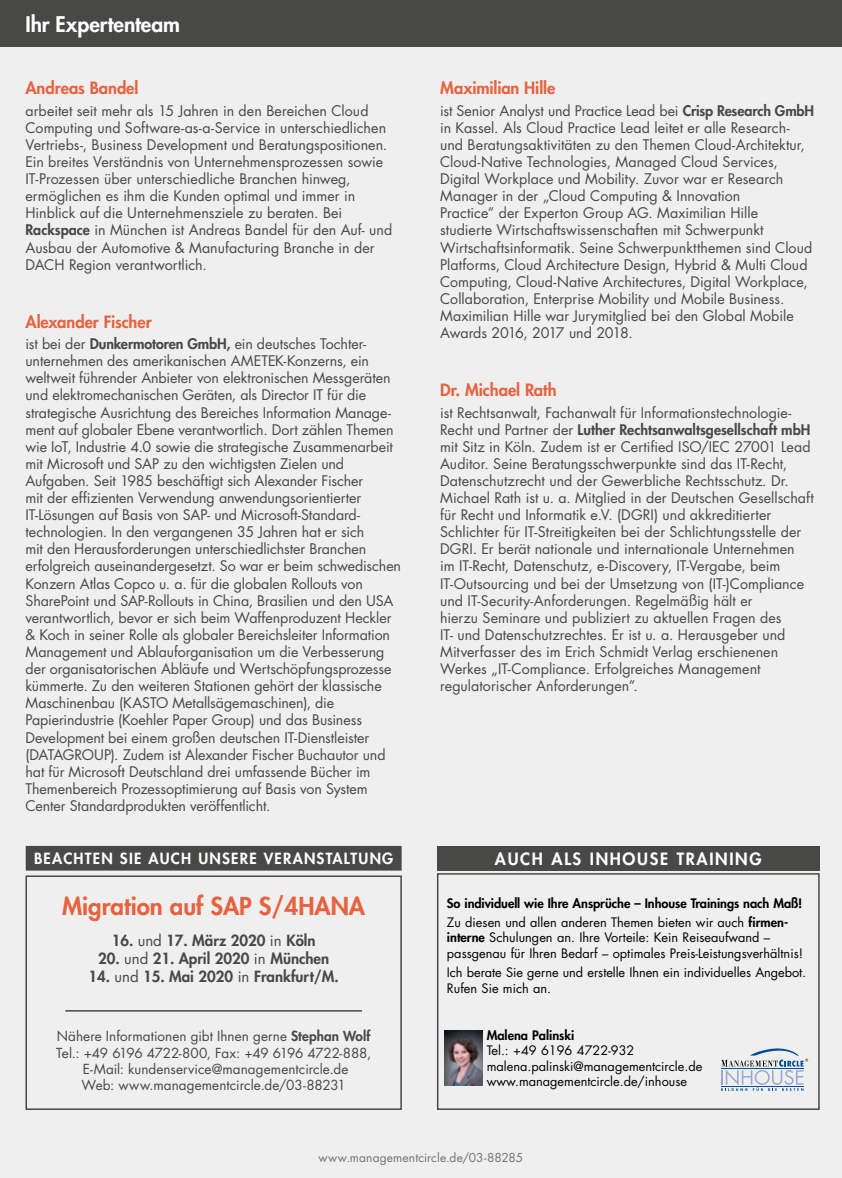
<style>
.page{position:relative;width:842px;height:1178px;background:#efefef}
.page>*{position:absolute;margin:0;border:0;box-sizing:border-box;transform-origin:0 0}
.t1{font:800 24px "Futura Std";color:#e7623e}
.t2{font:800 21px "Futura Std";color:#fff}
.t3{font:800 16.5px "Futura Std";color:#e7623e}
.t4{font:800 16.5px "Futura Std";letter-spacing:.1em;color:#fff}
.t5{font:800 15px "Futura Std";color:#484847}
.t6{font:800 15px "Futura Std";letter-spacing:.08em;color:#fff}
.t7{font:14.25px/17.1px "Futura Std";letter-spacing:-.005em;color:#484847}
.t8{font:13.5px/16.2px "Futura Std";letter-spacing:.005em;color:#484847;text-align:center}
.t9{font:12.75px/15.3px "Futura Std";color:#000}
.t10{font:800 12.75px/19.5px "Futura Std";letter-spacing:-.005em;color:#000}
.t11{font:12px "Futura Std";letter-spacing:.01em;color:#737373}
.s1{font-weight:800}
.s2{font-weight:400}
</style>
<div class="page">
<div style="left:0;top:0;width:842px;height:47px;background:#484847"></div>
<div style="left:26px;top:847px;width:375px;height:23px;background:#484847"></div>
<div style="left:26px;top:846px;width:376px;height:24px;border:2px solid #484847"></div>
<hr style="left:65px;top:1010px;width:297px;height:1px;background:#484847">
<div style="left:26px;top:875px;width:376px;height:235px;border:2px solid #484847"></div>
<div style="left:437px;top:873px;width:383px;height:237px;border:2px solid #484847"></div>
<div style="left:437px;top:846px;width:383px;height:25px;background:#484847"></div>
<img style="left:445px;top:1030px;width:37px;height:55px">
<svg style="left:721px;top:1048px;width:87px;height:43px"></svg>
<h2 class="t2" style="left:26px;top:11px;width:156px">Ihr Expertenteam</h2>
<p class="t3" style="left:26px;top:78px;width:115px">Andreas Bandel</p>
<p class="t7" style="left:26px;top:102px;width:368px">arbeitet seit mehr als 15 Jahren in den Bereichen Cloud Computing und Software-as-a-Service in unterschiedlichen Vertriebs-, Business Development und Beratungspositionen.<br>Ein breites Verständnis von Unternehmensprozessen sowie IT-Prozessen über unterschiedliche Branchen hinweg, ermöglichen es ihm die Kunden optimal und immer in Hinblick auf die Unternehmensziele zu beraten. Bei <span class="s1">Rackspace</span> in München ist Andreas Bandel für den Auf- und Ausbau der Automotive &amp; Manufacturing Branche in der DACH Region verantwortlich.</p>
<p class="t3" style="left:26px;top:311px;width:128px">Alexander Fischer</p>
<p class="t7" style="left:26px;top:335px;width:377px">ist bei der <span class="s1">Dunkermotoren GmbH,</span> ein deutsches Tochter&shy;unternehmen des amerikanischen AMETEK-Konzerns, ein weltweit führender Anbieter von elektronischen Messgeräten und elektromechanischen Geräten, als Director IT für die strategische Ausrichtung des Bereiches Information Manage&shy;ment auf globaler Ebene verantwortlich. Dort zählen Themen wie IoT, Industrie 4.0 sowie die strategische Zusammenarbeit mit Microsoft und SAP zu den wichtigsten Zielen und Aufgaben. Seit 1985 beschäftigt sich Alexander Fischer<br>mit der effizienten Verwendung anwendungsorientierter IT-Lösungen auf Basis von SAP- und Microsoft-Standard&shy;technologien. In den vergangenen 35 Jahren hat er sich<br>mit den Herausforderungen unterschiedlichster Branchen erfolgreich auseinandergesetzt. So war er beim schwedischen Konzern Atlas Copco u. a. für die globalen Rollouts von SharePoint und SAP-Rollouts in China, Brasilien und den USA verantwortlich, bevor er sich beim Waffenproduzent Heckler &amp; Koch in seiner Rolle als globaler Bereichsleiter Information Management und Ablauforganisation um die Verbesserung der organisatorischen Abläufe und Wertschöpfungsprozesse kümmerte. Zu den weiteren Stationen gehört der klassische Maschinenbau (KASTO Metallsägemaschinen), die Papierindustrie (Koehler Paper Group) und das Business Development bei einem großen deutschen IT-Dienstleister (DATAGROUP). Zudem ist Alexander Fischer Buchautor und hat für Microsoft Deutschland drei umfassende Bücher im Themenbereich Prozessoptimierung auf Basis von System Center Standardprodukten veröffentlicht.</p>
<p class="t6" style="left:34px;top:849px;width:361px">BEACHTEN SIE AUCH UNSERE VERANSTALTUNG</p>
<h1 class="t1" style="left:62px;top:891px;width:305px">Migration auf SAP S/4HANA</h1>
<p class="t5" style="left:112px;top:931px;width:205px">16. <span class="s2">und</span> 17. März 2020 <span class="s2">in</span> Köln</p>
<p class="t5" style="left:98px;top:949px;width:232px">20. <span class="s2">und</span> 21. April 2020 <span class="s2">in</span> München</p>
<p class="t5" style="left:89px;top:967px;width:252px">14. <span class="s2">und</span> 15. Mai 2020 <span class="s2">in</span> Frankfurt/M.</p>
<p class="t8" style="left:56px;top:1028px;width:316px">Nähere Informationen gibt Ihnen gerne <span class="s1">Stephan Wolf </span>Tel.: +49 6196 4722-800, Fax: +49 6196 4722-888, E-Mail: kundenservice@managementcircle.de<br>Web: www.managementcircle.de/03-88231</p>
<p class="t3" style="left:440px;top:78px;width:117px">Maximilian Hille</p>
<p class="t7" style="left:440px;top:102px;width:376px">ist Senior Analyst und Practice Lead bei <span class="s1">Crisp Research GmbH </span>in Kassel. Als Cloud Practice Lead leitet er alle Research&shy;und Beratungsaktivitäten zu den Themen Cloud-Architektur, Cloud-Native Technologies, Managed Cloud Services, Digital Workplace und Mobility. Zuvor war er Research Manager in der „Cloud Computing &amp; Innovation<br>Practice” der Experton Group AG. Maximilian Hille<br>studierte Wirtschaftswissenschaften mit Schwerpunkt Wirtschaftsinformatik. Seine Schwerpunktthemen sind Cloud Platforms, Cloud Architecture Design, Hybrid &amp; Multi Cloud Computing, Cloud-Native Architectures, Digital Workplace, Collaboration, Enterprise Mobility und Mobile Business.<br>Maximilian Hille war Jurymitglied bei den Global Mobile Awards 2016, 2017 und 2018.</p>
<p class="t3" style="left:440px;top:380px;width:118px">Dr. Michael Rath</p>
<p class="t7" style="left:440px;top:404px;width:375px">ist Rechtsanwalt, Fachanwalt für Informationstechnologie-Recht und Partner der <span class="s1">Luther Rechtsanwaltsgesellschaft mbH </span>mit Sitz in Köln. Zudem ist er Certified ISO/IEC 27001 Lead Auditor. Seine Beratungsschwerpunkte sind das IT-Recht, Datenschutzrecht und der Gewerbliche Rechtsschutz. Dr.<br>Michael Rath ist u. a. Mitglied in der Deutschen Gesellschaft für Recht und Informatik e.V. (DGRI) und akkreditierter Schlichter für IT-Streitigkeiten bei der Schlichtungsstelle der DGRI. Er berät nationale und internationale Unternehmen<br>im IT-Recht, Datenschutz, e-Discovery, IT-Vergabe, beim IT-Outsourcing und bei der Umsetzung von (IT-)Compliance und IT-Security-Anforderungen. Regelmäßig hält er<br>hierzu Seminare und publiziert zu aktuellen Fragen des<br>IT- und Datenschutzrechtes. Er ist u. a. Herausgeber und Mitverfasser des im Erich Schmidt Verlag erschienenen Werkes „IT-Compliance. Erfolgreiches Management regulatorischer Anforderungen”.</p>
<p class="t4" style="left:495px;top:848px;width:268px">AUCH ALS INHOUSE TRAINING</p>
<p class="t10" style="left:447px;top:893px;width:357px">So individuell wie Ihre Ansprüche – Inhouse Trainings nach Maß!<br><span class="s2">Zu diesen und allen anderen Themen bieten wir auch</span> firmen-</p>
<p class="t9" style="left:447px;top:930px;width:358px"><span class="s1">interne</span> Schulungen an. Ihre Vorteile: Kein Reiseaufwand – passgenau für Ihren Bedarf – optimales Preis-Leistungsverhältnis!</p>
<p class="t9" style="left:447px;top:965px;width:361px">Ich berate Sie gerne und erstelle Ihnen ein individuelles Angebot.<br>Rufen Sie mich an.</p>
<p class="t10" style="left:487px;top:1026px;width:89px">Malena Palinski</p>
<p class="t9" style="left:487px;top:1043px;width:217px">Tel.: +49 6196 4722-932 malena.palinski@managementcircle.de www.managementcircle.de/inhouse</p>
<p class="t11" style="left:319px;top:1149px;width:206px">www.managementcircle.de/03-88285</p>
</div>
